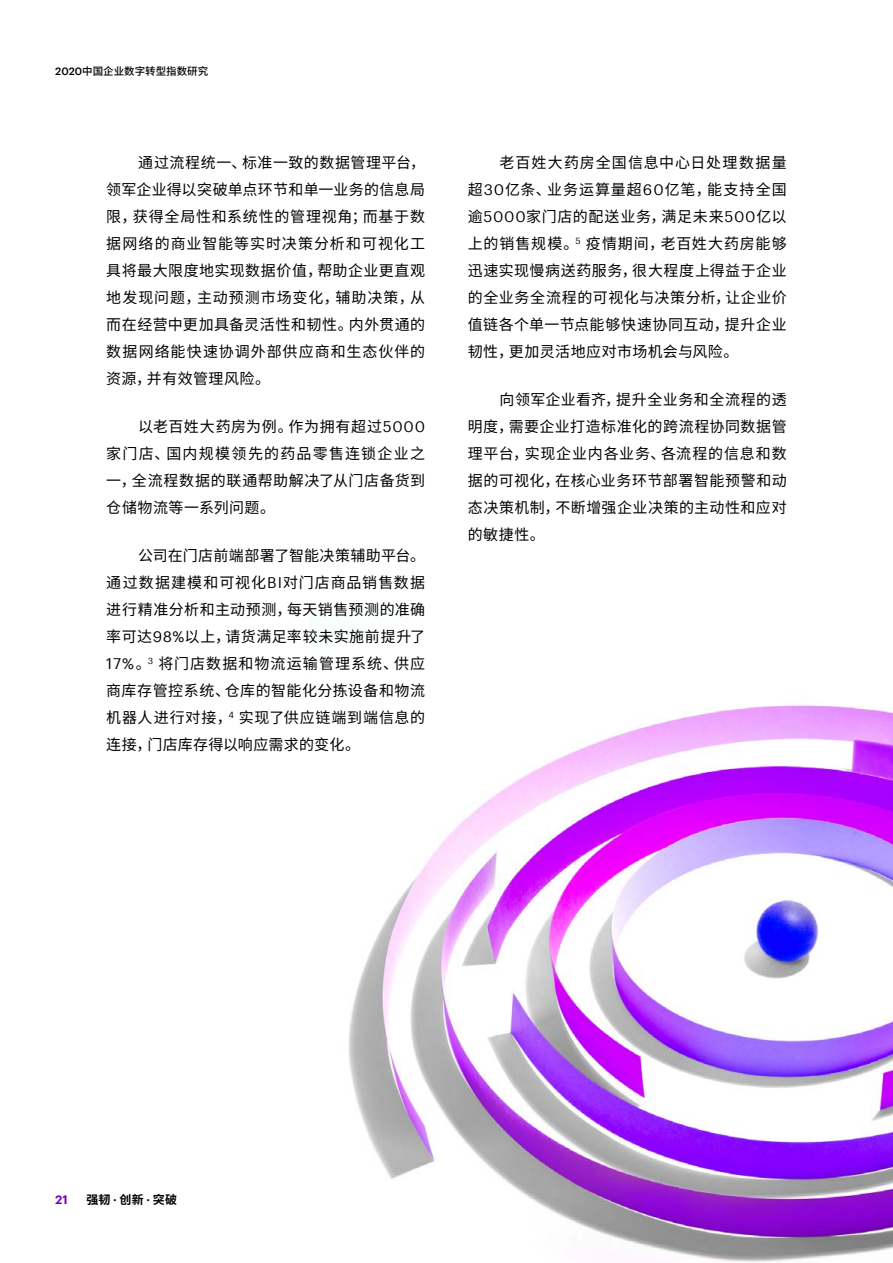
<style>
.page{position:relative;width:893px;height:1263px;background:#fff}
.page>*{position:absolute;margin:0;border:0;box-sizing:border-box;transform-origin:0 0}
.t1{font:15px/27px "Source Han Sans CN";letter-spacing:.035em;color:#000;text-align:justify}
.t2{font:700 12px "Source Han Sans CN";color:#000}
.t3{font:600 12px "Graphik";color:#7500c0}
.t4{font:500 10.5px "Source Han Sans CN";color:#000}
.s1{font-family:"Graphik"}
.s2{font-family:"Graphik";font-weight:600}
</style>
<div class="page">
<img style="left:309px;top:611px;width:584px;height:651px">
<p class="t4" style="left:55px;top:65px;width:154px"><span class="s1">2020</span>中国企业数字转型指数研究</p>
<p class="t1" style="left:106px;top:149px;width:320px;text-indent:32px">通过流程统一、标准一致的数据管理平台，领军企业得以突破单点环节和单一业务的信息局限，获得全局性和系统性的管理视角；而基于数据网络的商业智能等实时决策分析和可视化工具将最大限度地实现数据价值，帮助企业更直观地发现问题，主动预测市场变化，辅助决策，从而在经营中更加具备灵活性和韧性。内外贯通的数据网络能快速协调外部供应商和生态伙伴的资源，并有效管理风险。</p>
<p class="t1" style="left:106px;top:413px;width:320px;text-indent:32px">以老百姓大药房为例。作为拥有超过<span class="s1">5000</span>家门店、国内规模领先的药品零售连锁企业之一，全流程数据的联通帮助解决了从门店备货到仓储物流等一系列问题。</p>
<p class="t1" style="left:106px;top:543px;width:320px;text-indent:32px">公司在门店前端部署了智能决策辅助平台。通过数据建模和可视化<span class="s1">BI</span>对门店商品销售数据进行精准分析和主动预测，每天销售预测的准确率可达<span class="s1">98%</span>以上，请货满足率较未实施前提升了<span class="s1">17%</span>。<sup>3</sup> 将门店数据和物流运输管理系统、供应商库存管控系统、仓库的智能化分拣设备和物流机器人进行对接，<sup>4</sup> 实现了供应链端到端信息的连接，门店库存得以响应需求的变化。</p>
<p class="t1" style="left:468px;top:149px;width:320px;text-indent:32px">老百姓大药房全国信息中心日处理数据量超<span class="s1">30</span>亿条、业务运算量超<span class="s1">60</span>亿笔，能支持全国逾<span class="s1">5000</span>家门店的配送业务，满足未来<span class="s1">500</span>亿以上的销售规模。<sup>5</sup> 疫情期间，老百姓大药房能够迅速实现慢病送药服务，很大程度上得益于企业的全业务全流程的可视化与决策分析，让企业价值链各个单一节点能够快速协同互动，提升企业韧性，更加灵活地应对市场机会与风险。</p>
<p class="t1" style="left:468px;top:386px;width:320px;text-indent:32px">向领军企业看齐，提升全业务和全流程的透明度，需要企业打造标准化的跨流程协同数据管理平台，实现企业内各业务、各流程的信息和数据的可视化，在核心业务环节部署智能预警和动态决策机制，不断增强企业决策的主动性和应对的敏捷性。</p>
<p class="t3" style="left:55px;top:1190px;width:14px">21</p>
<p class="t2" style="left:86px;top:1193px;width:92px">强韧 <span class="s2">·</span> 创新 <span class="s2">·</span> 突破</p>
</div>
